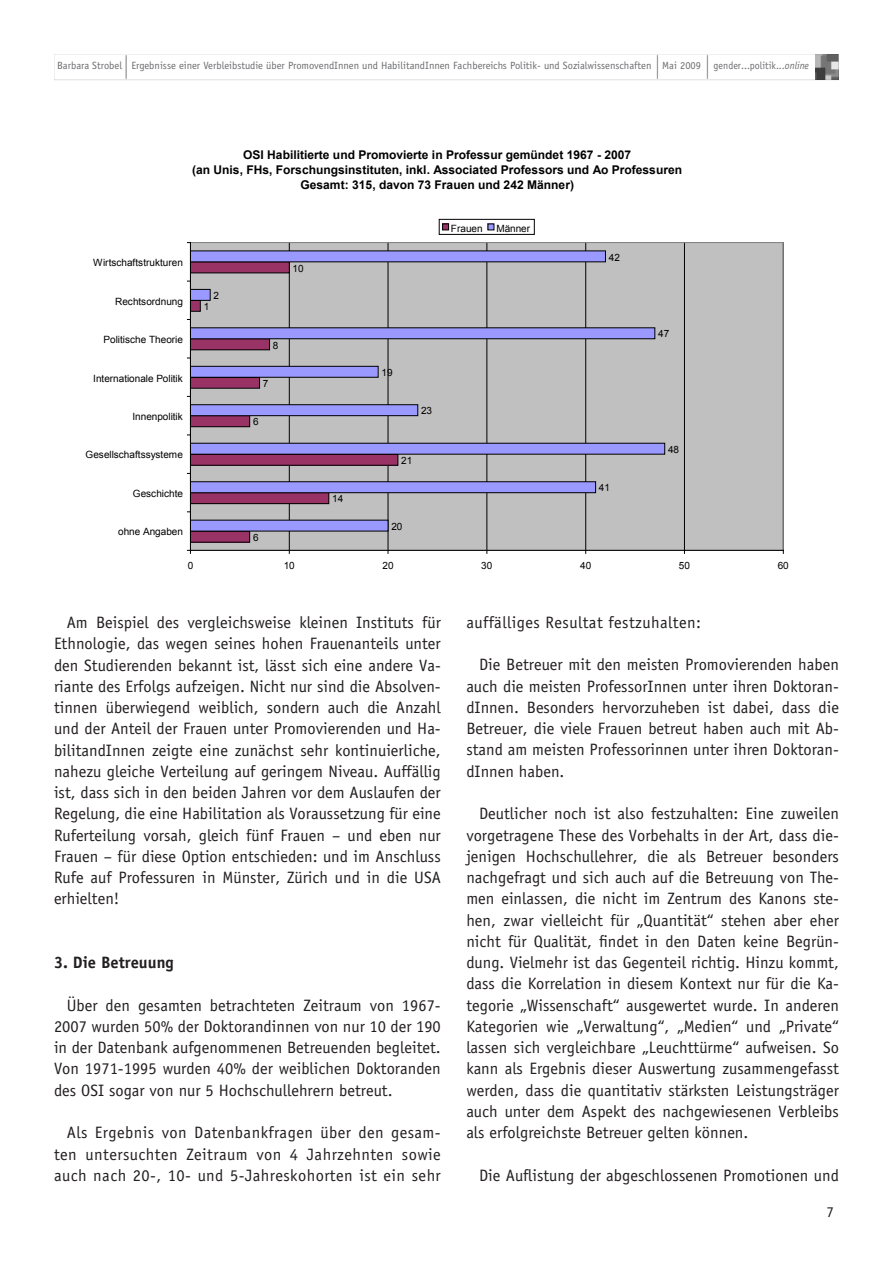
<style>
.page{position:relative;width:893px;height:1263px;background:#fff}
.page>*{position:absolute;margin:0;border:0;box-sizing:border-box;transform-origin:0 0}
.t1{font:16.5px/21.3px "Officina Sans";color:#231f20;text-align:justify}
.t2{font:16.5px "Officina Sans";letter-spacing:.025em;color:#231f20}
.t3{font:700 16.5px "Officina Sans";color:#231f20}
.t4{font:15px "Officina Sans";color:#231f20}
.t5{font:700 12px/15.1px "Arial";color:#000;text-align:center}
.t6{font:10.5px "Officina Sans";color:#6c6d70}
.t7{font:10.05px "Arial";color:#000}
.s1{font-style:italic}
</style>
<div class="page">
<img style="left:815px;top:56px;width:22px;height:22px">
<hr style="left:125px;top:55px;width:2px;height:24px;background:#231f20">
<svg style="left:707px;top:55px;width:1px;height:24px"></svg>
<svg style="left:657px;top:55px;width:1px;height:24px"></svg>
<div style="left:190px;top:243px;width:593px;height:307px;background:#c0c0c0"></div>
<hr style="left:289px;top:243px;width:1px;height:307px;background:#000">
<hr style="left:388px;top:243px;width:1px;height:307px;background:#000">
<hr style="left:487px;top:243px;width:1px;height:307px;background:#000">
<hr style="left:585px;top:243px;width:1px;height:307px;background:#000">
<hr style="left:684px;top:243px;width:1px;height:307px;background:#000">
<hr style="left:190px;top:242px;width:593px;height:1px;background:#808080">
<hr style="left:783px;top:243px;width:1px;height:307px;background:#808080">
<div style="left:190px;top:531px;width:60px;height:11px;background:#936"></div>
<div style="left:190px;top:531px;width:60px;height:12px;border:1px solid #000"></div>
<div style="left:190px;top:493px;width:139px;height:11px;background:#936"></div>
<div style="left:190px;top:492px;width:139px;height:12px;border:1px solid #000"></div>
<div style="left:190px;top:454px;width:208px;height:11px;background:#936"></div>
<div style="left:190px;top:454px;width:208px;height:12px;border:1px solid #000"></div>
<div style="left:190px;top:416px;width:60px;height:11px;background:#936"></div>
<div style="left:190px;top:415px;width:60px;height:12px;border:1px solid #000"></div>
<div style="left:190px;top:377px;width:70px;height:11px;background:#936"></div>
<div style="left:190px;top:377px;width:70px;height:12px;border:1px solid #000"></div>
<div style="left:190px;top:339px;width:80px;height:11px;background:#936"></div>
<div style="left:190px;top:338px;width:80px;height:12px;border:1px solid #000"></div>
<div style="left:190px;top:300px;width:10px;height:11px;background:#936"></div>
<div style="left:190px;top:300px;width:11px;height:12px;border:1px solid #000"></div>
<div style="left:190px;top:262px;width:99px;height:11px;background:#936"></div>
<div style="left:190px;top:520px;width:198px;height:11px;background:#99f"></div>
<div style="left:190px;top:482px;width:406px;height:11px;background:#99f"></div>
<div style="left:190px;top:481px;width:406px;height:12px;border:1px solid #000"></div>
<div style="left:190px;top:443px;width:475px;height:11px;background:#99f"></div>
<div style="left:190px;top:405px;width:228px;height:11px;background:#99f"></div>
<div style="left:190px;top:404px;width:228px;height:12px;border:1px solid #000"></div>
<div style="left:190px;top:366px;width:188px;height:11px;background:#99f"></div>
<div style="left:190px;top:366px;width:189px;height:12px;border:1px solid #000"></div>
<div style="left:190px;top:328px;width:465px;height:11px;background:#99f"></div>
<div style="left:190px;top:327px;width:465px;height:12px;border:1px solid #000"></div>
<div style="left:190px;top:289px;width:20px;height:11px;background:#99f"></div>
<div style="left:190px;top:289px;width:21px;height:12px;border:1px solid #000"></div>
<div style="left:190px;top:251px;width:415px;height:11px;background:#99f"></div>
<hr style="left:190px;top:550px;width:593px;height:1px;background:#000">
<hr style="left:190px;top:243px;width:1px;height:307px;background:#000">
<div style="left:439px;top:219px;width:95px;height:15px;border:1px solid #000"></div>
<div style="left:442px;top:223px;width:7px;height:7px;border:1px solid #000"></div>
<p class="t6" style="left:57px;top:60px;width:753px">Barbara Strobel Ergebnisse einer Verbleibstudie über PromovendInnen und HabilitandInnen Fachbereichs Politik- und Sozialwissenschaften Mai 2009 gender...politik...<span class="s1">online</span></p>
<p class="t5" style="left:192px;top:148px;width:491px">OSI Habilitierte und Promovierte in Professur gemündet 1967 - 2007<br>(an Unis, FHs, Forschungsinstituten, inkl. Associated Professors und Ao Professuren<br>Gesamt: 315, davon 73 Frauen und 242 Männer)</p>
<p class="t7" style="left:451px;top:221px;width:33px">Frauen</p>
<p class="t7" style="left:496px;top:221px;width:35px">Männer</p>
<p class="t7" style="left:93px;top:256px;width:91px">Wirtschaftstrukturen</p>
<p class="t7" style="left:293px;top:262px;width:13px">10</p>
<p class="t7" style="left:609px;top:250px;width:13px">42</p>
<p class="t7" style="left:115px;top:294px;width:69px">Rechtsordnung</p>
<p class="t7" style="left:214px;top:289px;width:7px">2</p>
<p class="t7" style="left:204px;top:300px;width:7px">1</p>
<p class="t7" style="left:104px;top:333px;width:81px">Politische Theorie</p>
<p class="t7" style="left:273px;top:338px;width:7px">8</p>
<p class="t7" style="left:658px;top:327px;width:13px">47</p>
<p class="t7" style="left:93px;top:371px;width:91px">Internationale Politik</p>
<p class="t7" style="left:263px;top:377px;width:7px">7</p>
<p class="t7" style="left:381px;top:366px;width:13px">19</p>
<p class="t7" style="left:133px;top:410px;width:52px">Innenpolitik</p>
<p class="t7" style="left:253px;top:415px;width:7px">6</p>
<p class="t7" style="left:421px;top:404px;width:13px">23</p>
<p class="t7" style="left:86px;top:448px;width:99px">Gesellschaftssysteme</p>
<p class="t7" style="left:401px;top:454px;width:13px">21</p>
<p class="t7" style="left:668px;top:443px;width:13px">48</p>
<p class="t7" style="left:133px;top:487px;width:52px">Geschichte</p>
<p class="t7" style="left:332px;top:492px;width:13px">14</p>
<p class="t7" style="left:599px;top:481px;width:13px">41</p>
<p class="t7" style="left:118px;top:525px;width:66px">ohne Angaben</p>
<p class="t7" style="left:253px;top:531px;width:7px">6</p>
<p class="t7" style="left:391px;top:520px;width:13px">20</p>
<p class="t7" style="left:188px;top:559px;width:7px">0</p>
<p class="t7" style="left:284px;top:559px;width:13px">10</p>
<p class="t7" style="left:382px;top:559px;width:13px">20</p>
<p class="t7" style="left:481px;top:559px;width:13px">30</p>
<p class="t7" style="left:580px;top:559px;width:13px">40</p>
<p class="t7" style="left:679px;top:559px;width:13px">50</p>
<p class="t7" style="left:778px;top:559px;width:13px">60</p>
<p class="t1" style="left:54px;top:612px;width:388px;text-indent:13px">Am Beispiel des vergleichsweise kleinen Instituts für Ethnologie, das wegen seines hohen Frauenanteils unter den Studierenden bekannt ist, lässt sich eine andere Va&shy;riante des Erfolgs aufzeigen. Nicht nur sind die Absolven&shy;tinnen überwiegend weiblich, sondern auch die Anzahl und der Anteil der Frauen unter Promovierenden und Ha&shy;bilitandInnen zeigte eine zunächst sehr kontinuierliche, nahezu gleiche Verteilung auf geringem Niveau. Auffällig ist, dass sich in den beiden Jahren vor dem Auslaufen der Regelung, die eine Habilitation als Voraussetzung für eine Ruferteilung vorsah, gleich fünf Frauen – und eben nur Frauen – für diese Option entschieden: und im Anschluss Rufe auf Professuren in Münster, Zürich und in die USA erhielten!</p>
<p class="t3" style="left:54px;top:952px;width:121px">3. Die Betreuung</p>
<p class="t1" style="left:54px;top:994px;width:388px;text-indent:13px">Über den gesamten betrachteten Zeitraum von 1967- 2007 wurden 50% der Doktorandinnen von nur 10 der 190 in der Datenbank aufgenommenen Betreuenden begleitet.<br>Von 1971-1995 wurden 40% der weiblichen Doktoranden des OSI sogar von nur 5 Hochschullehrern betreut.</p>
<p class="t1" style="left:54px;top:1122px;width:388px;text-indent:13px">Als Ergebnis von Datenbankfragen über den gesam&shy;ten untersuchten Zeitraum von 4 Jahrzehnten sowie auch nach 20-, 10- und 5-Jahreskohorten ist ein sehr</p>
<p class="t2" style="left:466px;top:613px;width:236px">auffälliges Resultat festzuhalten:</p>
<p class="t1" style="left:466px;top:654px;width:374px;text-indent:13px">Die Betreuer mit den meisten Promovierenden haben auch die meisten ProfessorInnen unter ihren Doktoran&shy;dInnen. Besonders hervorzuheben ist dabei, dass die Betreuer, die viele Frauen betreut haben auch mit Ab&shy;stand am meisten Professorinnen unter ihren Doktoran&shy;dInnen haben.</p>
<p class="t1" style="left:466px;top:803px;width:374px;text-indent:13px">Deutlicher noch ist also festzuhalten: Eine zuweilen vorgetragene These des Vorbehalts in der Art, dass die&shy;jenigen Hochschullehrer, die als Betreuer besonders nachgefragt und sich auch auf die Betreuung von The&shy;men einlassen, die nicht im Zentrum des Kanons ste&shy;hen, zwar vielleicht für „Quantität“ stehen aber eher nicht für Qualität, findet in den Daten keine Begrün&shy;dung. Vielmehr ist das Gegenteil richtig. Hinzu kommt, dass die Korrelation in diesem Kontext nur für die Ka&shy;tegorie „Wissenschaft“ ausgewertet wurde. In anderen Kategorien wie „Verwaltung“, „Medien“ und „Private“ lassen sich vergleichbare „Leuchttürme“ aufweisen. So kann als Ergebnis dieser Auswertung zusammengefasst werden, dass die quantitativ stärksten Leistungsträger auch unter dem Aspekt des nachgewiesenen Verbleibs als erfolgreichste Betreuer gelten können.</p>
<p class="t1" style="left:479px;top:1164px;width:361px">Die Auflistung der abgeschlossenen Promotionen und</p>
<p class="t4" style="left:826px;top:1203px;width:9px">7</p>
</div>
